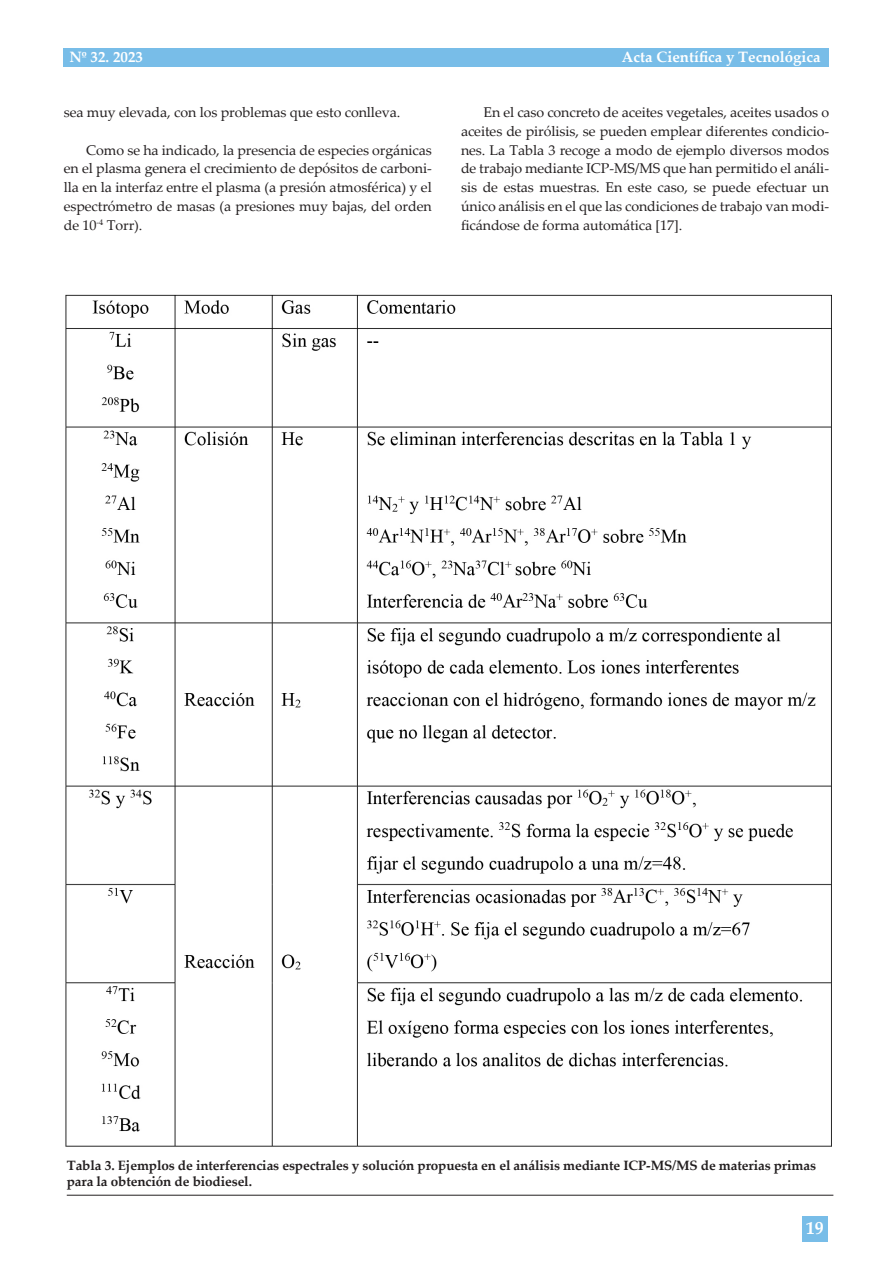
<style>
.page{position:relative;width:893px;height:1263px;background:#fff}
.page>*{position:absolute;margin:0;border:0;box-sizing:border-box;transform-origin:0 0}
.t1{font:700 18px "Palatino Linotype";color:#fff}
.t2{font:700 15px "Palatino Linotype";color:#fff}
.t3{font:14.1px/18.8px "Palatino Linotype";letter-spacing:-.005em;color:#231f20;text-align:justify}
.t4{font:700 13.5px/16.2px "Palatino Linotype";letter-spacing:-.01em;color:#231f20}
</style>
<div class="page">
<div style="left:802px;top:1216px;width:26px;height:26px;background:#78bde8"></div>
<div style="left:64px;top:48px;width:765px;height:19px;background:#78bde8"></div>
<hr style="left:67px;top:1195px;width:766px;height:1px;background:#231f20">
<img style="left:65px;top:294px;width:766px;height:853px">
<p class="t2" style="left:69px;top:46px;width:75px">Nº 32. 2023</p>
<p class="t2" style="left:622px;top:46px;width:200px">Acta Científica y Tecnológica</p>
<p class="t3" style="left:64px;top:102px;width:338px">sea muy elevada, con los problemas que esto conlleva.</p>
<p class="t3" style="left:64px;top:140px;width:370px;text-indent:22px">Como se ha indicado, la presencia de especies orgánicas en el plasma genera el crecimiento de depósitos de carboni&shy;lla en la interfaz entre el plasma (a presión atmosférica) y el espectrómetro de masas (a presiones muy bajas, del orden de 10<sup>-4</sup> Torr).</p>
<p class="t3" style="left:461px;top:102px;width:370px;text-indent:22px">En el caso concreto de aceites vegetales, aceites usados o aceites de pirólisis, se pueden emplear diferentes condicio&shy;nes. La Tabla 3 recoge a modo de ejemplo diversos modos de trabajo mediante ICP-MS/MS que han permitido el análi&shy;sis de estas muestras. En este caso, se puede efectuar un único análisis en el que las condiciones de trabajo van modi&shy;ficándose de forma automática [17].</p>
<p class="t4" style="left:67px;top:1156px;width:751px">Tabla 3. Ejemplos de interferencias espectrales y solución propuesta en el análisis mediante ICP-MS/MS de materias primas para la obtención de biodiesel.</p>
<p class="t1" style="left:806px;top:1215px;width:19px">19</p>
</div>
